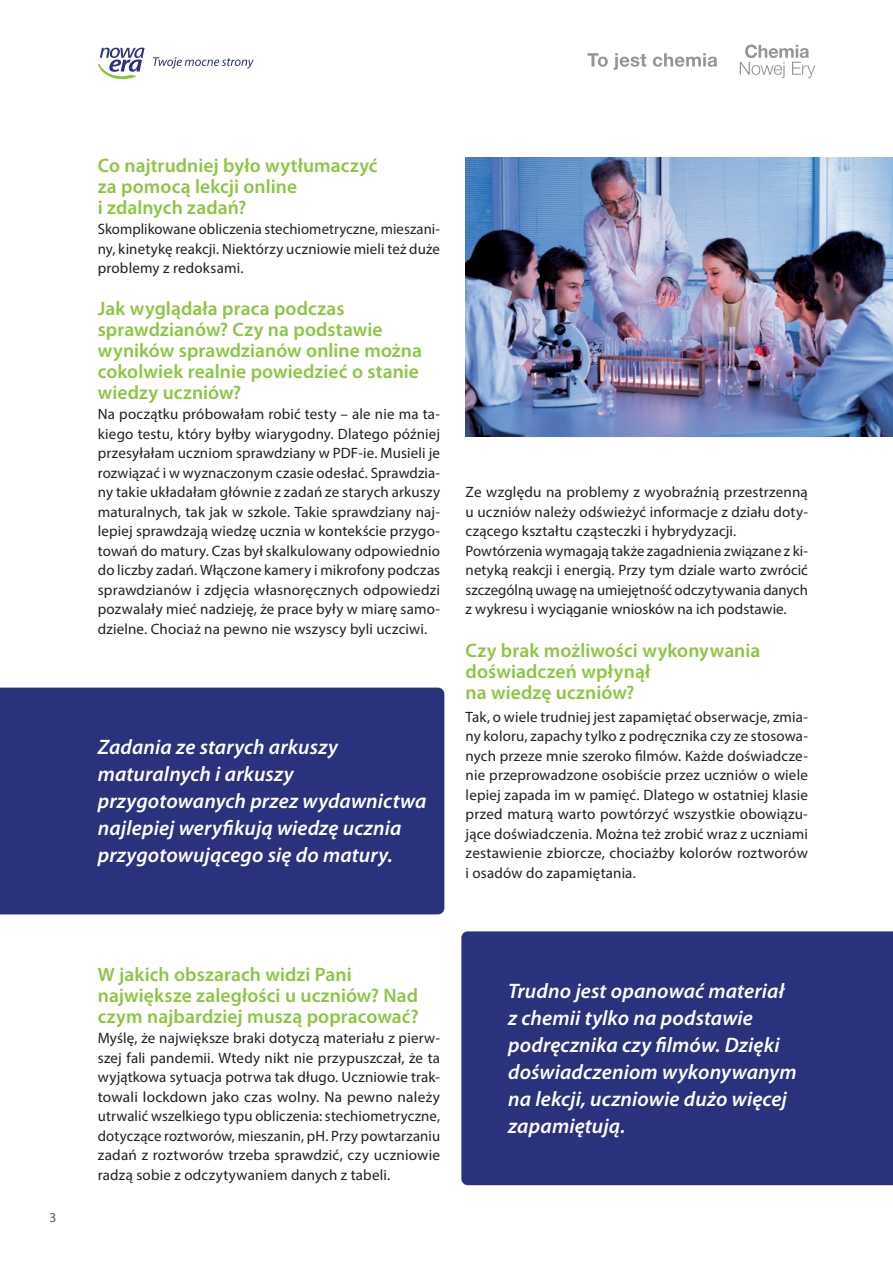
<style>
.page{position:relative;width:893px;height:1263px;background:#fff}
.page>*{position:absolute;margin:0;border:0;box-sizing:border-box;transform-origin:0 0}
.t1{font:italic 600 21px/27px "Myriad Pro";letter-spacing:.005em;color:#fff}
.t2{font:600 19.5px/21px "Myriad Pro";letter-spacing:.005em;color:#8bc642}
.t3{font:15px/19.5px "Myriad Pro";letter-spacing:.01em;color:#231f20;text-align:justify}
.t4{font:13.5px "Myriad Pro";color:#57585a}
</style>
<div class="page">
<svg style="left:98px;top:48px;width:47px;height:32px"></svg>
<svg style="left:153px;top:57px;width:101px;height:12px"></svg>
<svg style="left:740px;top:45px;width:75px;height:33px"></svg>
<svg style="left:587px;top:53px;width:21px;height:14px"></svg>
<svg style="left:614px;top:53px;width:32px;height:17px"></svg>
<svg style="left:653px;top:53px;width:64px;height:14px"></svg>
<div style="left:0;top:688px;width:444px;height:226px;background:#2a317d"></div>
<div style="left:461px;top:931px;width:432px;height:254px;background:#2a317d"></div>
<img style="left:466px;top:157px;width:427px;height:279px">
<p class="t4" style="left:49px;top:1209px;width:8px">3</p>
<h2 class="t2" style="left:98px;top:155px;width:281px">Co najtrudniej było wytłumaczyć za pomocą lekcji online<br>i zdalnych zadań?</h2>
<p class="t3" style="left:98px;top:219px;width:344px">Skomplikowane obliczenia stechiometryczne, mieszani&shy;ny, kinetykę reakcji. Niektórzy uczniowie mieli też duże problemy z redoksami.</p>
<h2 class="t2" style="left:98px;top:299px;width:326px">Jak wyglądała praca podczas sprawdzianów? Czy na podstawie wyników sprawdzianów online można cokolwiek realnie powiedzieć o stanie wiedzy uczniów?</h2>
<p class="t3" style="left:98px;top:404px;width:344px">Na początku próbowałam robić testy – ale nie ma ta&shy;kiego testu, który byłby wiarygodny. Dlatego później przesyłałam uczniom sprawdziany w PDF-ie. Musieli je rozwiązać i w wyznaczonym czasie odesłać. Sprawdzia&shy;ny takie układałam głównie z zadań ze starych arkuszy maturalnych, tak jak w szkole. Takie sprawdziany naj&shy;lepiej sprawdzają wiedzę ucznia w kontekście przygo&shy;towań do matury. Czas był skalkulowany odpowiednio do liczby zadań. Włączone kamery i mikrofony podczas sprawdzianów i zdjęcia własnoręcznych odpowiedzi pozwalały mieć nadzieję, że prace były w miarę samo&shy;dzielne. Chociaż na pewno nie wszyscy byli uczciwi.</p>
<h1 class="t1" style="left:98px;top:733px;width:330px">Zadania ze starych arkuszy maturalnych i arkuszy przygotowanych przez wydawnictwa najlepiej weryfikują wiedzę ucznia przygotowującego się do matury.</h1>
<p class="t3" style="left:466px;top:482px;width:344px;text-align:left">Ze względu na problemy z wyobraźnią przestrzenną u uczniów należy odświeżyć informacje z działu doty&shy;czącego kształtu cząsteczki i hybrydyzacji.<br>Powtórzenia wymagają także zagadnienia związane z ki&shy;netyką reakcji i energią. Przy tym dziale warto zwrócić szczególną uwagę na umiejętność odczytywania danych z wykresu i wyciąganie wniosków na ich podstawie.</p>
<h2 class="t2" style="left:466px;top:640px;width:296px">Czy brak możliwości wykonywania doświadczeń wpłynął<br>na wiedzę uczniów?</h2>
<p class="t3" style="left:466px;top:706px;width:344px">Tak, o wiele trudniej jest zapamiętać obserwacje, zmia&shy;ny koloru, zapachy tylko z podręcznika czy ze stosowa&shy;nych przeze mnie szeroko filmów. Każde doświadcze&shy;nie przeprowadzone osobiście przez uczniów o wiele lepiej zapada im w pamięć. Dlatego w ostatniej klasie przed maturą warto powtórzyć wszystkie obowiązu&shy;jące doświadczenia. Można też zrobić wraz z uczniami zestawienie zbiorcze, chociażby kolorów roztworów i osadów do zapamiętania.</p>
<h2 class="t2" style="left:98px;top:964px;width:322px">W jakich obszarach widzi Pani największe zaległości u uczniów? Nad czym najbardziej muszą popracować?</h2>
<p class="t3" style="left:98px;top:1028px;width:344px">Myślę, że największe braki dotyczą materiału z pierw&shy;szej fali pandemii. Wtedy nikt nie przypuszczał, że ta wyjątkowa sytuacja potrwa tak długo. Uczniowie trak&shy;towali lockdown jako czas wolny. Na pewno należy utrwalić wszelkiego typu obliczenia: stechiometryczne, dotyczące roztworów, mieszanin, pH. Przy powtarzaniu zadań z roztworów trzeba sprawdzić, czy uczniowie radzą sobie z odczytywaniem danych z tabeli.</p>
<h1 class="t1" style="left:508px;top:977px;width:290px">Trudno jest opanować materiał z chemii tylko na podstawie podręcznika czy filmów. Dzięki doświadczeniom wykonywanym na lekcji, uczniowie dużo więcej zapamiętują.</h1>
</div>
